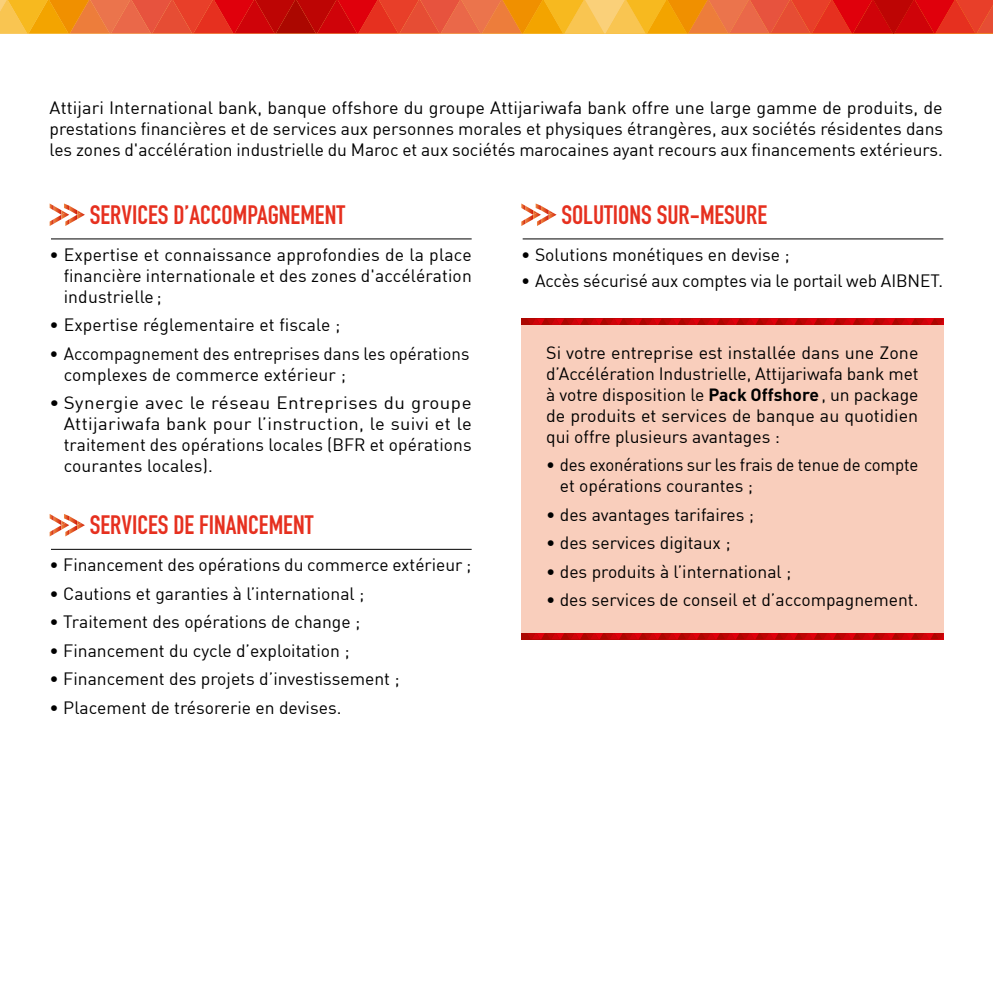
<style>
.page{position:relative;width:993px;height:993px;background:#fff}
.page>*{position:absolute;margin:0;border:0;box-sizing:border-box;transform-origin:0 0}
.t1{font:26.25px "DIN Engschrift";color:#e6301f}
.t2{font:17.5px/21px "DIN";color:#000;text-align:justify}
.t3{font:17.5px/21px "DIN";color:#000;text-align:justify;scale:1.07 1}
.t4{font:17.5px/21px "DIN";color:#000;scale:.96 1}
.s1{font-weight:700}
</style>
<div class="page">
<svg style="left:521px;top:318px;width:422px;height:7px;background:#c40305"></svg>
<div style="left:521px;top:325px;width:422px;height:310px;background:#f9cebc"></div>
<svg style="left:521px;top:633px;width:422px;height:6px;background:#c40305"></svg>
<svg style="left:50px;top:203px;width:35px;height:23px"></svg>
<hr style="left:51px;top:238px;width:420px;height:1px;background:#000">
<svg style="left:50px;top:514px;width:35px;height:22px"></svg>
<hr style="left:51px;top:548px;width:420px;height:1px;background:#000">
<svg style="left:521px;top:203px;width:35px;height:23px"></svg>
<hr style="left:522px;top:238px;width:421px;height:1px;background:#000">
<svg style="left:0;top:0;width:992px;height:33px;background:#e55926"></svg>
<p class="t2" style="left:50px;top:96px;width:894px">Attijari International bank, banque offshore du groupe Attijariwafa bank offre une large gamme de produits, de prestations financières et de services aux personnes morales et physiques étrangères, aux sociétés résidentes dans les zones d'accélération industrielle du Maroc et aux sociétés marocaines ayant recours aux financements extérieurs.</p>
<h1 class="t1" style="left:90px;top:199px;width:257px">SERVICES D’ACCOMPAGNEMENT</h1>
<p class="t2" style="left:64px;top:244px;width:409px;text-indent:-14px">• Expertise et connaissance approfondies de la place financière internationale et des zones d'accélération industrielle ;</p>
<p class="t2" style="left:50px;top:314px;width:292px">• Expertise réglementaire et fiscale ;</p>
<p class="t2" style="left:64px;top:342px;width:407px;text-indent:-14px">• Accompagnement des entreprises dans les opérations complexes de commerce extérieur ;</p>
<p class="t3" style="left:64px;top:392px;width:383px;text-indent:-14px">• Synergie avec le réseau Entreprises du groupe Attijariwafa bank pour l’instruction, le suivi et le traitement des opérations locales (BFR et opérations courantes locales).</p>
<h1 class="t1" style="left:90px;top:509px;width:225px">SERVICES DE FINANCEMENT</h1>
<p class="t2" style="left:50px;top:554px;width:423px">• Financement des opérations du commerce extérieur ;</p>
<p class="t2" style="left:50px;top:582px;width:316px">• Cautions et garanties à l’international ;</p>
<p class="t2" style="left:50px;top:611px;width:312px">• Traitement des opérations de change ;</p>
<p class="t2" style="left:50px;top:639px;width:301px">• Financement du cycle d’exploitation ;</p>
<p class="t2" style="left:50px;top:667px;width:351px">• Financement des projets d’investissement ;</p>
<p class="t2" style="left:50px;top:696px;width:293px">• Placement de trésorerie en devises.</p>
<h1 class="t1" style="left:561px;top:199px;width:207px">SOLUTIONS SUR-MESURE</h1>
<p class="t2" style="left:521px;top:244px;width:270px">• Solutions monétiques en devise ;</p>
<p class="t2" style="left:521px;top:269px;width:423px">• Accès sécurisé aux comptes via le portail web AIBNET.</p>
<p class="t2" style="left:546px;top:341px;width:374px">Si votre entreprise est installée dans une Zone d’Accélération Industrielle, Attijariwafa bank met à votre disposition le <span class="s1">Pack Offshore</span>, un package de produits et services de banque au quotidien qui offre plusieurs avantages :</p>
<p class="t4" style="left:559px;top:454px;width:375px;text-indent:-14px">• des exonérations sur les frais de tenue de compte et opérations courantes ;</p>
<p class="t2" style="left:546px;top:503px;width:209px">• des avantages tarifaires ;</p>
<p class="t2" style="left:546px;top:532px;width:186px">• des services digitaux ;</p>
<p class="t2" style="left:546px;top:560px;width:246px">• des produits à l’international ;</p>
<p class="t2" style="left:546px;top:588px;width:374px">• des services de conseil et d’accompagnement.</p>
</div>
